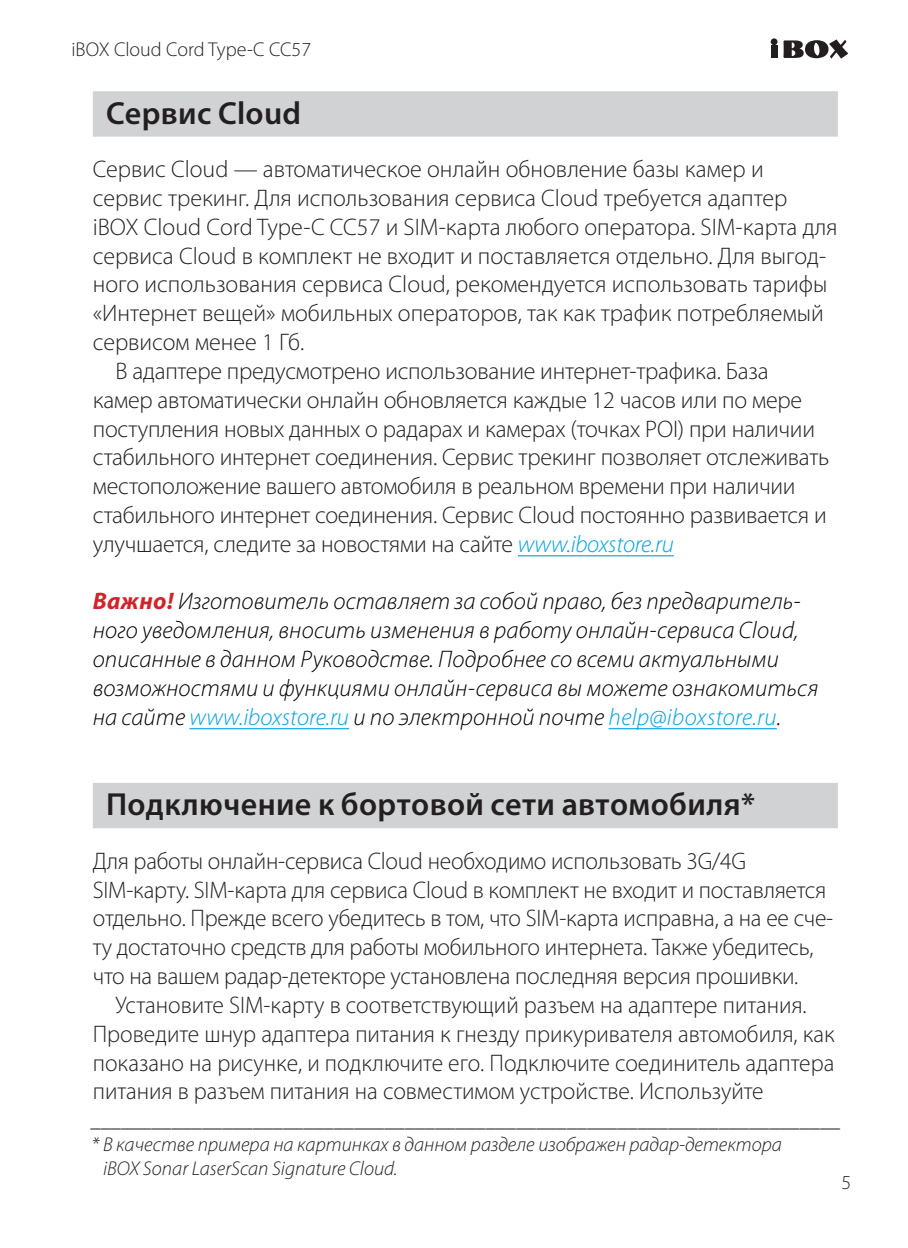
<style>
.page{position:relative;width:908px;height:1248px;background:#fff}
.page>*{position:absolute;margin:0;border:0;box-sizing:border-box;transform-origin:0 0}
.Заголовок{font:600 32px "Myriad Pro";letter-spacing:.01em;color:#231f20}
.Основной{font:300 24px/28.8px "Myriad Pro";letter-spacing:-.005em;color:#231f20}
.Основной__красная_ст{font:300 24px/28.8px "Myriad Pro";letter-spacing:-.01em;color:#231f20}
.Важно{font:italic 300 24px/28.8px "Myriad Pro";letter-spacing:.005em;color:#000}
.Сноска_внизу{font:italic 300 20px/24px "Myriad Pro";color:#231f20}
.t1{font:300 20px "Myriad Pro";color:#231f20}
.s1{font-style:italic;color:#00a1e3}
.s2{font-weight:700;color:#d1232a}
.s3{color:#00a1e3}
</style>
<div class="page">
<svg style="left:783px;top:39px;width:64px;height:20px"></svg>
<div style="left:770px;top:46px;width:7px;height:12px;background:#231f20"></div>
<div style="left:770px;top:38px;width:7px;height:7px;background:#231f20;border-radius:50%"></div>
<div style="left:93px;top:91px;width:744px;height:46px;background:#d1d2d4"></div>
<hr style="left:517px;top:555px;width:156px;height:1px;background:#00a1e3">
<hr style="left:189px;top:728px;width:160px;height:1px;background:#00a1e3">
<hr style="left:608px;top:728px;width:168px;height:1px;background:#00a1e3">
<div style="left:93px;top:782px;width:744px;height:46px;background:#d1d2d4"></div>
<p class="t1" style="left:71px;top:37px;width:241px">iBOX Cloud Cord Type-C CC57</p>
<p class="Заголовок" style="left:106px;top:92px;width:197px">Сервис Cloud</p>
<p class="Основной" style="left:93px;top:154px;width:746px">Сервис Cloud — автоматическое онлайн обновление базы камер и сервис трекинг. Для использования сервиса Cloud требуется адаптер iBOX Cloud Cord Type-C CC57 и SIM-карта любого оператора. SIM-карта для сервиса Cloud в комплект не входит и поставляется отдельно. Для выгод&shy;ного использования сервиса Cloud, рекомендуется использовать тарифы «Интернет вещей» мобильных операторов, так как трафик потребляемый сервисом менее 1 Гб.</p>
<p class="Основной__красная_ст" style="left:93px;top:356px;width:737px;text-indent:23px">В адаптере предусмотрено использование интернет-трафика. База камер автоматически онлайн обновляется каждые 12 часов или по мере поступления новых данных о радарах и камерах (точках POI) при наличии стабильного интернет соединения. Сервис трекинг позволяет отслеживать местоположение вашего автомобиля в реальном времени при наличии стабильного интернет соединения. Сервис Cloud постоянно развивается и улучшается, следите за новостями на сайте <span class="s1">www.iboxstore.ru</span></p>
<p class="Важно" style="left:93px;top:587px;width:726px"><span class="s2">Важно!</span> Изготовитель оставляет за собой право, без предваритель&shy;ного уведомления, вносить изменения в работу онлайн-сервиса Cloud, описанные в данном Руководстве. Подробнее со всеми актуальными возможностями и функциями онлайн-сервиса вы можете ознакомиться на сайте <span class="s3">www.iboxstore.ru</span> и по электронной почте <span class="s3">help@iboxstore.ru</span>.</p>
<p class="Заголовок" style="left:106px;top:784px;width:650px">Подключение к бортовой сети автомобиля*</p>
<p class="Основной" style="left:93px;top:846px;width:741px">Для работы онлайн-сервиса Cloud необходимо использовать 3G/4G SIM-карту. SIM-карта для сервиса Cloud в комплект не входит и поставляется отдельно. Прежде всего убедитесь в том, что SIM-карта исправна, а на ее сче&shy;ту достаточно средств для работы мобильного интернета. Также убедитесь, что на вашем радар-детекторе установлена последняя версия прошивки.</p>
<p class="Основной__красная_ст" style="left:93px;top:990px;width:743px;text-indent:23px">Установите SIM-карту в соответствующий разъем на адаптере питания.<br>Проведите шнур адаптера питания к гнезду прикуривателя автомобиля, как показано на рисунке, и подключите его. Подключите соединитель адаптера питания в разъем питания на совместимом устройстве. Используйте</p>
<p class="Сноска_внизу" style="left:92px;top:1107px;width:750px">__________________________________________________________________________</p>
<p class="Сноска_внизу" style="left:103px;top:1131px;width:680px;text-indent:-11px">* В качестве примера на картинках в данном разделе изображен радар-детектора iBOX Sonar LaserScan Signature Cloud.</p>
<p class="t1" style="left:841px;top:1170px;width:11px">5</p>
</div>
